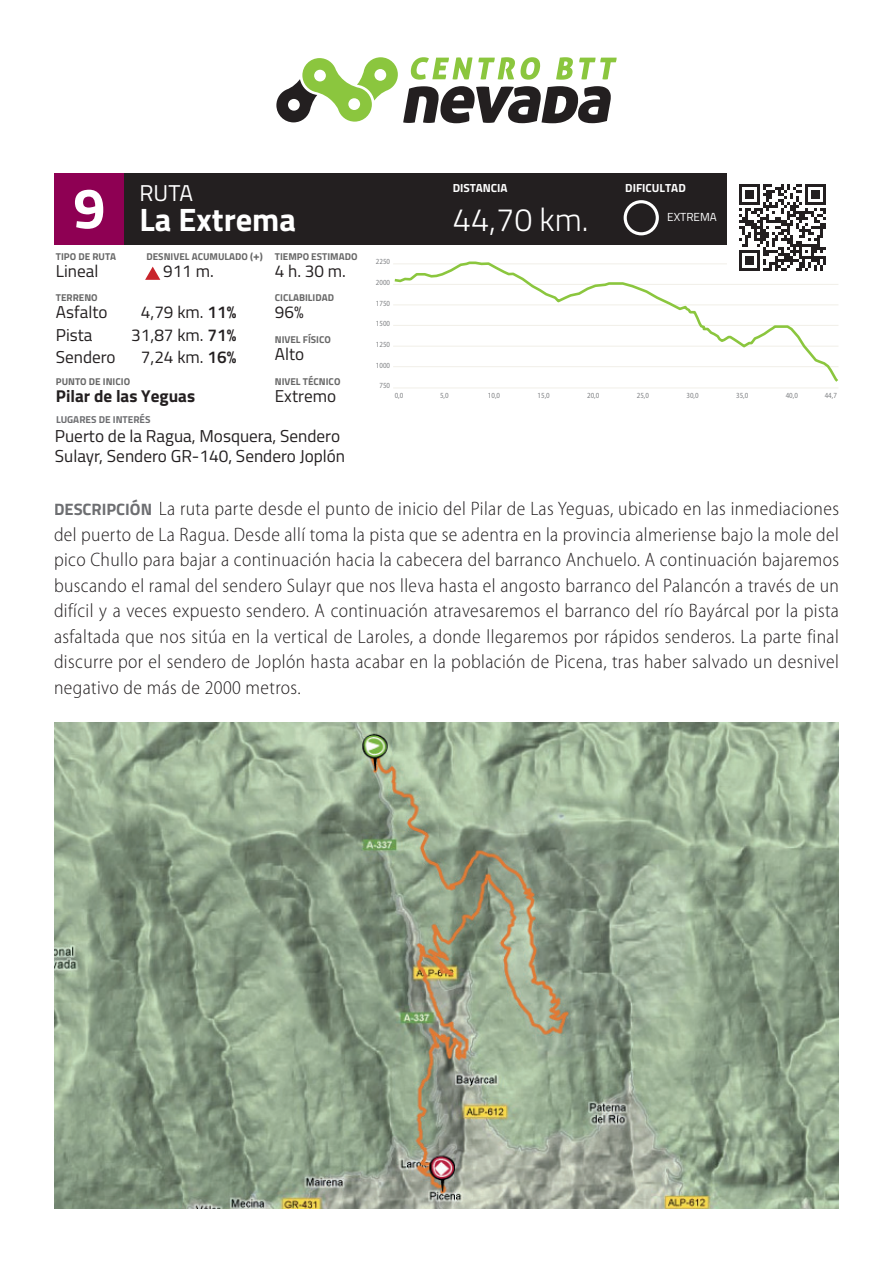
<style>
.page{position:relative;width:893px;height:1263px;background:#fff}
.page>*{position:absolute;margin:0;border:0;box-sizing:border-box;transform-origin:0 0}
.t1{font:700 57.3px "Titillium Web";color:#fff}
.t2{font:700 32.4px "Titillium Web";color:#fff}
.t3{font:300 32.4px "Titillium Web";color:#fff}
.t4{font:22.95px "Titillium Web";color:#fff}
.t5{font:300 semi-condensed 19.5px/25.5px "Myriad Pro";letter-spacing:.02em;color:#231f20;text-align:justify}
.t6{font:17.25px/20.7px "Titillium Web";color:#231f20}
.t7{font:17.1px "Titillium Web";color:#231f20}
.t8{font:700 17.1px "Titillium Web";color:#231f20}
.t9{font:700 11.7px "Titillium Web";color:#fff}
.t10{font:11.7px "Titillium Web";color:#fff}
.t11{font:700 10.05px "Titillium Web";color:#6d6e71}
.t12{font:700 9.9px "Titillium Web";color:#676767}
.t13{font:semi-condensed 7.8px "Myriad Pro";color:#808285;scale:.95 1}
.s1{font-size:11.7px}
.s2{font-weight:600}
.s3{font-family:"Titillium Web";font-weight:700;font-stretch:normal;font-size:16.5px;color:#6d6e71}
</style>
<div class="page">
<svg style="left:276px;top:57px;width:341px;height:66px"></svg>
<img style="left:54px;top:723px;width:785px;height:486px">
<hr style="left:393px;top:387px;width:445px;height:1px;background:#f1efe8">
<div style="left:54px;top:173px;width:70px;height:71px;background:#8e0053"></div>
<div style="left:124px;top:173px;width:714px;height:71px;background:#231f20"></div>
<svg style="left:145px;top:267px;width:15px;height:13px"></svg>
<div style="left:727px;top:173px;width:111px;height:110px;background:#fff"></div>
<div style="left:624px;top:200px;width:35px;height:35px;border:3px solid #fff;border-radius:50%"></div>
<svg style="left:739px;top:184px;width:87px;height:76px"></svg>
<svg style="left:393px;top:260px;width:446px;height:122px"></svg>
<p class="t9" style="left:453px;top:179px;width:56px">DISTANCIA</p>
<h1 class="t1" style="left:73px;top:164px;width:34px">9</h1>
<p class="t4" style="left:139px;top:176px;width:55px">RUTA</p>
<h2 class="t2" style="left:139px;top:195px;width:158px">La Extrema</h2>
<h2 class="t3" style="left:453px;top:196px;width:137px">44,70 km.</h2>
<p class="t9" style="left:625px;top:179px;width:62px">DIFICULTAD</p>
<p class="t10" style="left:667px;top:208px;width:51px">EXTREMA</p>
<p class="t12" style="left:56px;top:249px;width:62px">TIPO DE RUTA</p>
<p class="t12" style="left:146px;top:249px;width:118px">DESNIVEL ACUMULADO (<span class="s1">+</span>)</p>
<p class="t7" style="left:56px;top:259px;width:44px">Lineal</p>
<p class="t7" style="left:163px;top:259px;width:52px">911 m.</p>
<p class="t12" style="left:56px;top:290px;width:43px">TERRENO</p>
<p class="t7" style="left:56px;top:300px;width:53px">Asfalto</p>
<p class="t7" style="left:141px;top:300px;width:97px">4,79 km. <span class="s2">11%</span></p>
<p class="t7" style="left:56px;top:322px;width:38px">Pista</p>
<p class="t7" style="left:131px;top:322px;width:106px">31,87 km. <span class="s2">71%</span></p>
<p class="t7" style="left:56px;top:345px;width:61px">Sendero</p>
<p class="t7" style="left:141px;top:345px;width:97px">7,24 km. <span class="s2">16%</span></p>
<p class="t12" style="left:56px;top:374px;width:76px">PUNTO DE INICIO</p>
<p class="t8" style="left:56px;top:383px;width:141px">Pilar de las Yeguas</p>
<p class="t12" style="left:275px;top:249px;width:84px">TIEMPO ESTIMADO</p>
<p class="t7" style="left:275px;top:259px;width:73px">4 h. 30 m.</p>
<p class="t12" style="left:275px;top:290px;width:61px">CICLABILIDAD</p>
<p class="t7" style="left:275px;top:300px;width:30px">96%</p>
<p class="t12" style="left:275px;top:332px;width:58px">NIVEL FÍSICO</p>
<p class="t7" style="left:275px;top:342px;width:31px">Alto</p>
<p class="t12" style="left:275px;top:374px;width:67px">NIVEL TÉCNICO</p>
<p class="t7" style="left:275px;top:384px;width:63px">Extremo</p>
<p class="t11" style="left:56px;top:411px;width:96px">LUGARES DE INTERÉS</p>
<p class="t6" style="left:55px;top:424px;width:292px">Puerto de la Ragua, Mosquera, Sendero<br>Sulayr, Sendero GR-140, Sendero Joplón</p>
<p class="t13" style="left:376px;top:257px;width:16px">2250</p>
<p class="t13" style="left:376px;top:278px;width:16px">2000</p>
<p class="t13" style="left:376px;top:299px;width:16px">1750</p>
<p class="t13" style="left:376px;top:319px;width:16px">1500</p>
<p class="t13" style="left:376px;top:340px;width:16px">1250</p>
<p class="t13" style="left:376px;top:361px;width:16px">1000</p>
<p class="t13" style="left:379px;top:382px;width:13px">750</p>
<p class="t13" style="left:395px;top:391px;width:11px">0,0</p>
<p class="t13" style="left:440px;top:391px;width:11px">5,0</p>
<p class="t13" style="left:488px;top:391px;width:14px">10,0</p>
<p class="t13" style="left:538px;top:391px;width:14px">15,0</p>
<p class="t13" style="left:587px;top:391px;width:14px">20,0</p>
<p class="t13" style="left:637px;top:391px;width:14px">25,0</p>
<p class="t13" style="left:686px;top:391px;width:14px">30,0</p>
<p class="t13" style="left:736px;top:391px;width:14px">35,0</p>
<p class="t13" style="left:786px;top:391px;width:14px">40,0</p>
<p class="t13" style="left:825px;top:391px;width:14px">44,7</p>
<p class="t5" style="left:54px;top:496px;width:786px"><span class="s3">DESCRIPCIÓN</span> La ruta parte desde el punto de inicio del Pilar de Las Yeguas, ubicado en las inmediaciones del puerto de La Ragua. Desde allí toma la pista que se adentra en la provincia almeriense bajo la mole del pico Chullo para bajar a continuación hacia la cabecera del barranco Anchuelo. A continuación bajaremos buscando el ramal del sendero Sulayr que nos lleva hasta el angosto barranco del Palancón a través de un difícil y a veces expuesto sendero. A continuación atravesaremos el barranco del río Bayárcal por la pista asfaltada que nos sitúa en la vertical de Laroles, a donde llegaremos por rápidos senderos. La parte final discurre por el sendero de Joplón hasta acabar en la población de Picena, tras haber salvado un desnivel negativo de más de 2000 metros.</p>
</div>
